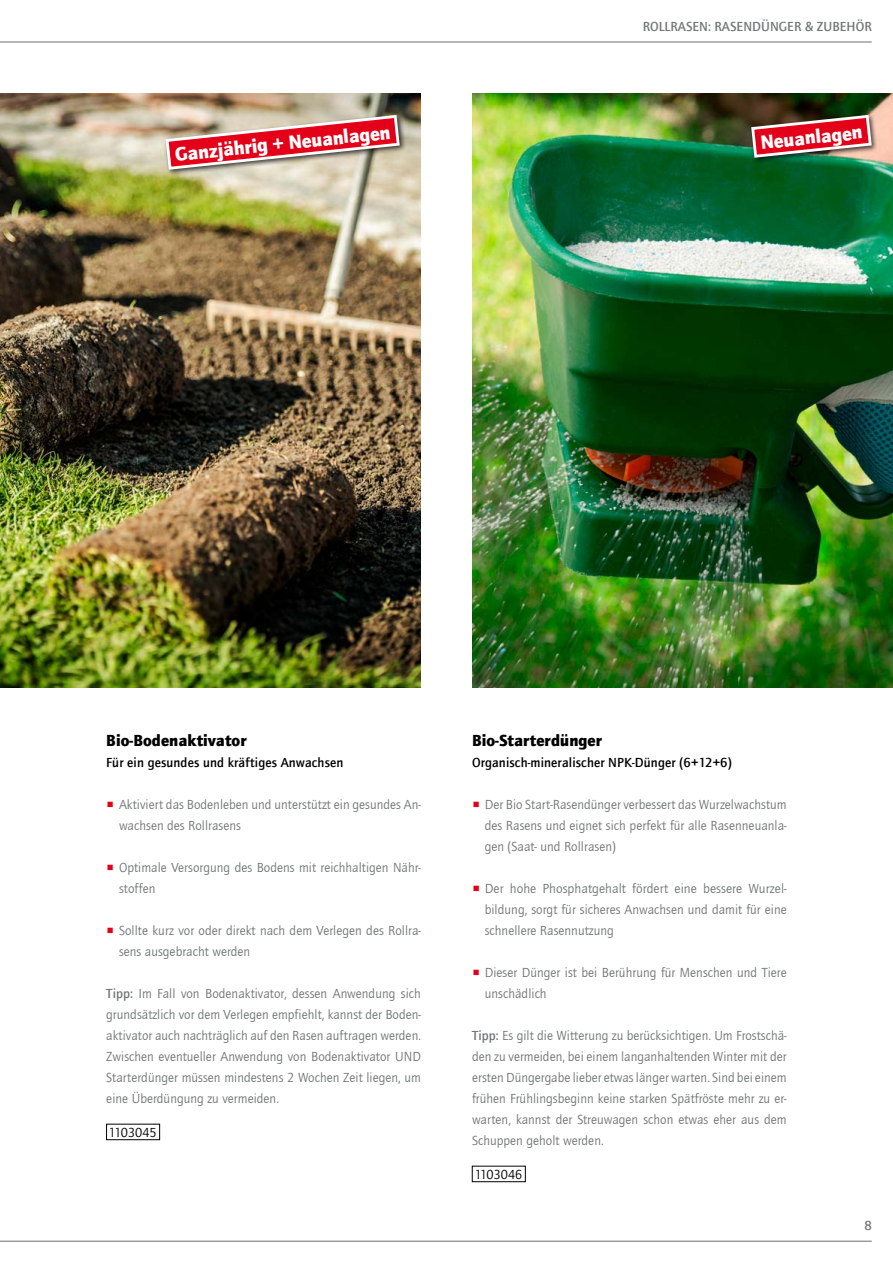
<style>
.page{position:relative;width:893px;height:1263px;background:#fff}
.page>*{position:absolute;margin:0;border:0;box-sizing:border-box;transform-origin:0 0}
.t1{font:900 19.65px "Quay Sans ITC Com";color:#fff}
.t2{font:900 16.5px "Quay Sans ITC Com";letter-spacing:.005em;color:#000}
.t3{font:13.5px/21px "Quay Sans ITC Com";letter-spacing:.005em;color:#717776}
.t4{font:500 13.5px "Quay Sans ITC Com";letter-spacing:.01em;color:#000}
.t5{font:500 13.5px "Quay Sans ITC Com";letter-spacing:.005em;color:#717776}
.t6{font:13.5px "Quay Sans ITC Com";color:#000}
.s1{color:#e30018}
.s2{font-weight:500}
</style>
<div class="page">
<hr style="left:0;top:1241px;width:872px;height:1px;background:#717776">
<hr style="left:0;top:41px;width:872px;height:2px;background:#717776">
<img style="left:0;top:94px;width:421px;height:593px">
<img style="left:472px;top:94px;width:421px;height:593px">
<div style="left:163px;top:113px;width:243px;height:63px;background:#000;opacity:.75"></div>
<svg style="left:164px;top:113px;width:237px;height:58px;background:#d57272"></svg>
<div style="left:749px;top:113px;width:130px;height:51px;background:#000;opacity:.75"></div>
<img style="left:750px;top:113px;width:123px;height:46px">
<div style="left:106px;top:1124px;width:54px;height:16px;border:1px solid #000"></div>
<div style="left:472px;top:1166px;width:54px;height:16px;border:1px solid #000"></div>
<p class="t5" style="left:643px;top:18px;width:230px">ROLLRASEN: RASENDÜNGER &amp; ZUBEHÖR</p>
<h1 class="t1" style="left:174px;top:142px;width:218px;rotate:-6deg">Ganzjährig + Neuanlagen</h1>
<h1 class="t1" style="left:759px;top:130px;width:104px;rotate:-6deg">Neuanlagen</h1>
<p class="t2" style="left:106px;top:729px;width:142px">Bio-Bodenaktivator</p>
<p class="t4" style="left:106px;top:754px;width:239px">Für ein gesundes und kräftiges Anwachsen</p>
<p class="t3" style="left:119px;top:793px;width:303px;text-indent:-13px"><span class="s1">▪</span> Aktiviert das Bodenleben und unterstützt ein gesundes An&shy;wachsen des Rollrasens</p>
<p class="t3" style="left:119px;top:856px;width:303px;text-indent:-13px"><span class="s1">▪</span> Optimale Versorgung des Bodens mit reichhaltigen Nähr&shy;stoffen</p>
<p class="t3" style="left:119px;top:919px;width:303px;text-indent:-13px"><span class="s1">▪</span> Sollte kurz vor oder direkt nach dem Verlegen des Rollra&shy;sens ausgebracht werden</p>
<p class="t3" style="left:106px;top:983px;width:316px;text-align:justify"><span class="s2">Tipp:</span> Im Fall von Bodenaktivator, dessen Anwendung sich grundsätzlich vor dem Verlegen empfiehlt, kannst der Boden&shy;aktivator auch nachträglich auf den Rasen auftragen werden.<br>Zwischen eventueller Anwendung von Bodenaktivator UND Starterdünger müssen mindestens 2 Wochen Zeit liegen, um eine Überdüngung zu vermeiden.</p>
<p class="t6" style="left:109px;top:1124px;width:49px">1103045</p>
<p class="t2" style="left:472px;top:729px;width:132px">Bio-Starterdünger</p>
<p class="t4" style="left:472px;top:754px;width:262px">Organisch-mineralischer NPK-Dünger (6+12+6)</p>
<p class="t3" style="left:485px;top:793px;width:303px;text-align:justify;text-indent:-13px"><span class="s1">▪</span> Der Bio Start-Rasendünger verbessert das Wurzelwachstum des Rasens und eignet sich perfekt für alle Rasenneuanla&shy;gen (Saat- und Rollrasen)</p>
<p class="t3" style="left:485px;top:877px;width:303px;text-align:justify;text-indent:-13px"><span class="s1">▪</span> Der hohe Phosphatgehalt fördert eine bessere Wurzel&shy;bildung, sorgt für sicheres Anwachsen und damit für eine schnellere Rasennutzung</p>
<p class="t3" style="left:485px;top:961px;width:303px;text-indent:-13px"><span class="s1">▪</span> Dieser Dünger ist bei Berührung für Menschen und Tiere unschädlich</p>
<p class="t3" style="left:472px;top:1025px;width:316px;text-align:justify"><span class="s2">Tipp:</span> Es gilt die Witterung zu berücksichtigen. Um Frostschä&shy;den zu vermeiden, bei einem langanhaltenden Winter mit der ersten Düngergabe lieber etwas länger warten. Sind bei einem frühen Frühlingsbeginn keine starken Spätfröste mehr zu er&shy;warten, kannst der Streuwagen schon etwas eher aus dem Schuppen geholt werden.</p>
<p class="t6" style="left:475px;top:1166px;width:49px">1103046</p>
<p class="t5" style="left:864px;top:1217px;width:9px">8</p>
</div>
